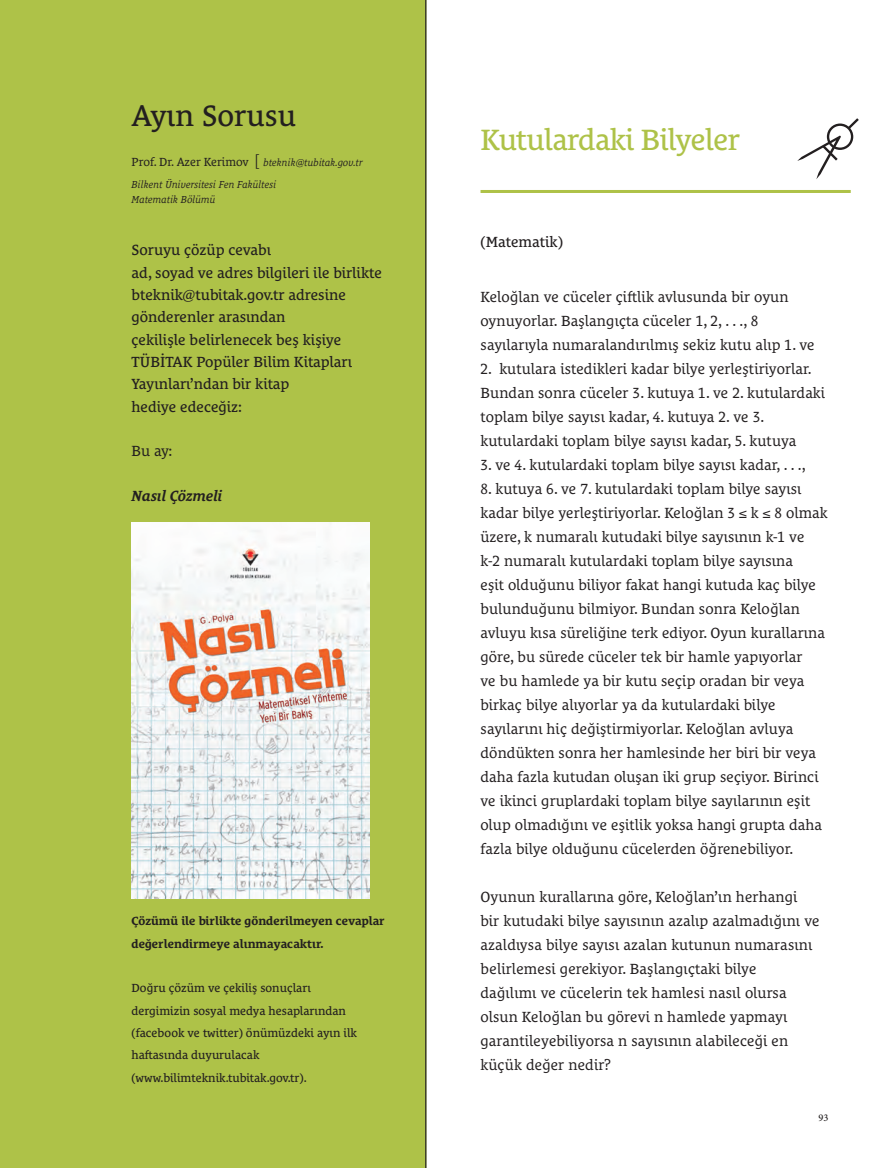
<style>
.page{position:relative;width:890px;height:1168px;background:#fff}
.page>*{position:absolute;margin:0;border:0;box-sizing:border-box;transform-origin:0 0}
.t1{font:30px "Le Monde Courrier Pro";letter-spacing:-.02em;color:#aec248}
.t2{font:30px "Le Monde Courrier Pro";color:#231f20}
.t3{font:15px/24px "Le Monde Courrier Pro";letter-spacing:.005em;color:#231f20}
.t4{font:15px/22.4px "Le Monde Courrier Pro";color:#231f20}
.t5{font:italic 700 15px "Le Monde Courrier Pro";letter-spacing:-.01em;color:#231f20}
.t6{font:12px/22.4px "Le Monde Courrier Pro";color:#231f20}
.t7{font:700 12px/22.4px "Le Monde Courrier Pro";color:#231f20}
.t8{font:italic 10.35px/22.4px "Le Monde Courrier Pro";color:#231f20}
.t9{font:500 10.35px "Minion Pro";color:#231f20}
.s1{font-style:normal;font-size:12px}
.s2{font-family:"Le Monde Sans Pro";font-weight:300;font-style:normal;font-size:16.2px}
</style>
<div class="page">
<div style="left:0;top:0;width:425px;height:1167px;background:#aec248"></div>
<hr style="left:425px;top:0;width:1px;height:1167px;background:#231f20">
<svg style="left:797px;top:118px;width:62px;height:61px"></svg>
<hr style="left:480px;top:190px;width:370px;height:3px;background:#aec248">
<img style="left:131px;top:522px;width:238px;height:376px">
<h1 class="t2" style="left:131px;top:91px;width:166px">Ayın Sorusu</h1>
<p class="t8" style="left:131px;top:150px;width:233px"><span class="s1">Prof. Dr. Azer Kerimov</span> <span class="s2">[</span> bteknik@tubitak.gov.tr<br>Bilkent Üniversitesi Fen Fakültesi</p>
<p class="t8" style="left:131px;top:187px;width:85px">Matematik Bölümü</p>
<p class="t4" style="left:131px;top:237px;width:252px">Soruyu çözüp cevabı<br>ad, soyad ve adres bilgileri ile birlikte bteknik@tubitak.gov.tr adresine gönderenler arasından<br>çekilişle belirlenecek beş kişiye<br>TÜBİTAK Popüler Bilim Kitapları<br>Yayınları’ndan bir kitap<br>hediye edeceğiz:</p>
<p class="t3" style="left:131px;top:437px;width:42px">Bu ay:</p>
<p class="t5" style="left:131px;top:483px;width:93px">Nasıl Çözmeli</p>
<p class="t7" style="left:131px;top:908px;width:254px">Çözümü ile birlikte gönderilmeyen cevaplar değerlendirmeye alınmayacaktır.</p>
<p class="t6" style="left:131px;top:975px;width:227px">Doğru çözüm ve çekiliş sonuçları dergimizin sosyal medya hesaplarından (facebook ve twitter) önümüzdeki ayın ilk haftasında duyurulacak (www.bilimteknik.tubitak.gov.tr).</p>
<h1 class="t1" style="left:480px;top:115px;width:261px">Kutulardaki Bilyeler</h1>
<p class="t4" style="left:480px;top:228px;width:84px">(Matematik)</p>
<p class="t3" style="left:480px;top:282px;width:335px">Keloğlan ve cüceler çiftlik avlusunda bir oyun oynuyorlar. Başlangıçta cüceler 1, 2, . . ., 8 sayılarıyla numaralandırılmış sekiz kutu alıp 1. ve</p>
<p class="t3" style="left:480px;top:354px;width:346px">2. kutulara istedikleri kadar bilye yerleştiriyorlar.<br>Bundan sonra cüceler 3. kutuya 1. ve 2. kutulardaki toplam bilye sayısı kadar, 4. kutuya 2. ve 3. kutulardaki toplam bilye sayısı kadar, 5. kutuya</p>
<p class="t3" style="left:480px;top:450px;width:326px">3. ve 4. kutulardaki toplam bilye sayısı kadar, . . .,</p>
<p class="t3" style="left:480px;top:474px;width:348px">8. kutuya 6. ve 7. kutulardaki toplam bilye sayısı kadar bilye yerleştiriyorlar. Keloğlan 3 ≤ k ≤ 8 olmak üzere, k numaralı kutudaki bilye sayısının k-1 ve k-2 numaralı kutulardaki toplam bilye sayısına<br>eşit olduğunu biliyor fakat hangi kutuda kaç bilye bulunduğunu bilmiyor. Bundan sonra Keloğlan avluyu kısa süreliğine terk ediyor. Oyun kurallarına göre, bu sürede cüceler tek bir hamle yapıyorlar<br>ve bu hamlede ya bir kutu seçip oradan bir veya birkaç bilye alıyorlar ya da kutulardaki bilye sayılarını hiç değiştirmiyorlar. Keloğlan avluya döndükten sonra her hamlesinde her biri bir veya daha fazla kutudan oluşan iki grup seçiyor. Birinci ve ikinci gruplardaki toplam bilye sayılarının eşit olup olmadığını ve eşitlik yoksa hangi grupta daha fazla bilye olduğunu cücelerden öğrenebiliyor.</p>
<p class="t3" style="left:480px;top:882px;width:340px">Oyunun kurallarına göre, Keloğlan’ın herhangi bir kutudaki bilye sayısının azalıp azalmadığını ve azaldıysa bilye sayısı azalan kutunun numarasını belirlemesi gerekiyor. Başlangıçtaki bilye<br>dağılımı ve cücelerin tek hamlesi nasıl olursa olsun Keloğlan bu görevi n hamlede yapmayı garantileyebiliyorsa n sayısının alabileceği en küçük değer nedir?</p>
<p class="t9" style="left:818px;top:1110px;width:11px">93</p>
</div>
